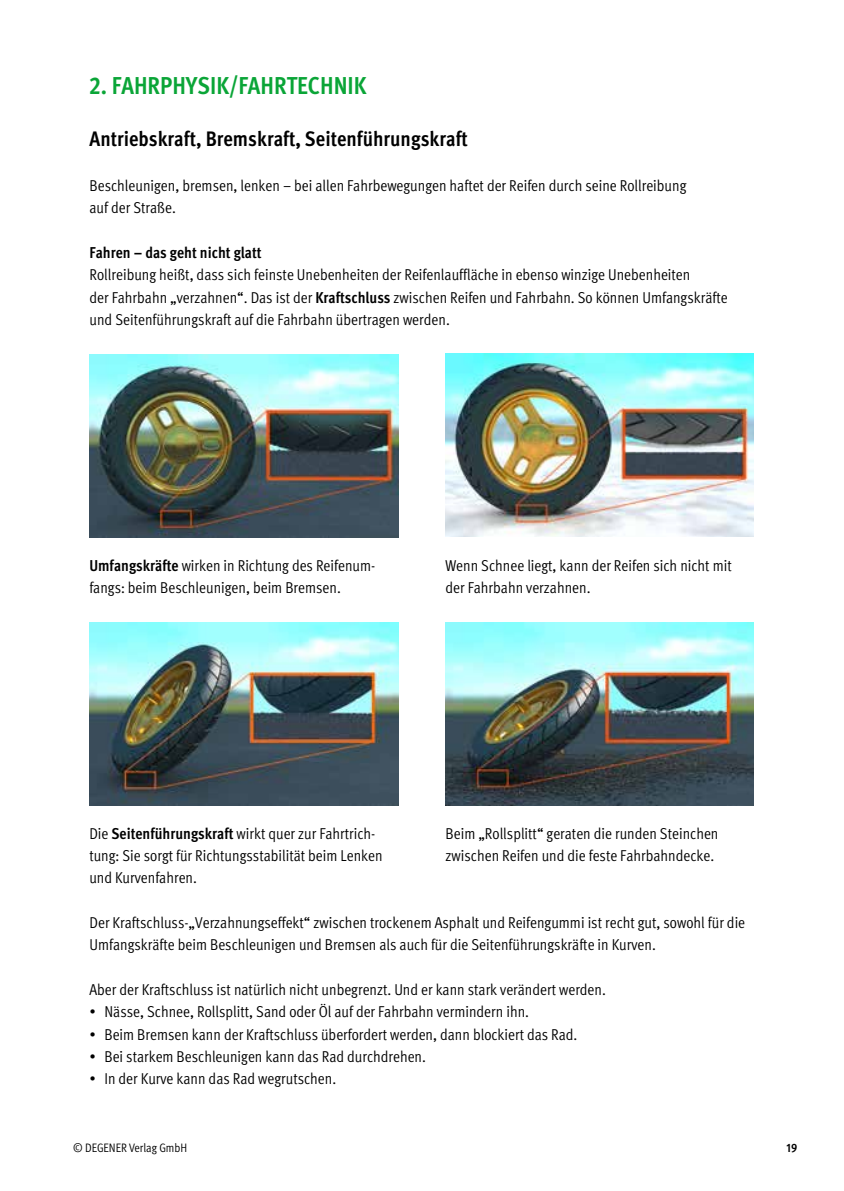
<style>
.page{position:relative;width:844px;height:1191px;background:#fff}
.page>*{position:absolute;margin:0;border:0;box-sizing:border-box;transform-origin:0 0}
.t1{font:700 24.5px "Meta Cond";color:#0aa537}
.t2{font:700 21px "Meta Cond";color:#000}
.t3{font:15.75px/22.4px "Meta Cond Normal";color:#000}
.t4{font:700 15.75px "Meta Cond";color:#000}
.t5{font:12.25px "Meta Cond Normal";color:#000}
.t6{font:12.25px "Meta Cond Bold Expert";color:#000}
.s1{font-family:"Meta Cond Bold Expert";font-weight:400}
.s2{font-family:"Meta Cond";font-weight:700}
</style>
<div class="page">
<img style="left:89px;top:355px;width:309px;height:183px">
<img style="left:445px;top:354px;width:308px;height:182px">
<img style="left:89px;top:623px;width:309px;height:183px">
<img style="left:445px;top:623px;width:308px;height:182px">
<h1 class="t1" style="left:89px;top:71px;width:278px"><span class="s1">2</span>. FAHRPHYSIK/FAHRTECHNIK</h1>
<h2 class="t2" style="left:89px;top:127px;width:380px">Antriebskraft, Bremskraft‚ Seitenführungskraft</h2>
<p class="t3" style="left:89px;top:174px;width:598px">Beschleunigen, bremsen, lenken – bei allen Fahrbewegungen haftet der Reifen durch seine Rollreibung auf der Straße.</p>
<p class="t4" style="left:89px;top:243px;width:173px">Fahren – das geht nicht glatt</p>
<p class="t3" style="left:89px;top:264px;width:639px">Rollreibung heißt, dass sich feinste Unebenheiten der Reifenlauffläche in ebenso winzige Unebenheiten<br>der Fahrbahn „verzahnen“. Das ist der <span class="s2">Kraftschluss</span> zwischen Reifen und Fahrbahn. So können Umfangskräfte und Seitenführungskraft auf die Fahrbahn übertragen werden.</p>
<p class="t3" style="left:89px;top:554px;width:287px"><span class="s2">Umfangskräfte</span> wirken in Richtung des Reifenum&shy;fangs: beim Beschleunigen, beim Bremsen.</p>
<p class="t3" style="left:445px;top:554px;width:287px">Wenn Schnee liegt, kann der Reifen sich nicht mit der Fahrbahn verzahnen.</p>
<p class="t3" style="left:89px;top:822px;width:295px">Die <span class="s2">Seitenführungskraft</span> wirkt quer zur Fahrtrich&shy;tung: Sie sorgt für Richtungsstabilität beim Lenken und Kurvenfahren.</p>
<p class="t3" style="left:445px;top:822px;width:274px">Beim „Rollsplitt“ geraten die runden Steinchen zwischen Reifen und die feste Fahrbahndecke.</p>
<p class="t3" style="left:89px;top:911px;width:657px">Der Kraftschluss-„Verzahnungseffekt“ zwischen trockenem Asphalt und Reifengummi ist recht gut, sowohl für die<br>Umfangskräfte beim Beschleunigen und Bremsen als auch für die Seitenführungskräfte in Kurven.</p>
<p class="t3" style="left:89px;top:978px;width:517px">Aber der Kraftschluss ist natürlich nicht unbegrenzt. Und er kann stark verändert werden.</p>
<p class="t3" style="left:89px;top:1000px;width:441px">• Nässe, Schnee, Rollsplitt, Sand oder Öl auf der Fahrbahn vermindern ihn.</p>
<p class="t3" style="left:89px;top:1022px;width:489px">• Beim Bremsen kann der Kraftschluss überfordert werden, dann blockiert das Rad.</p>
<p class="t3" style="left:89px;top:1045px;width:338px">• Bei starkem Beschleunigen kann das Rad durchdrehen.</p>
<p class="t3" style="left:89px;top:1067px;width:248px">• In der Kurve kann das Rad wegrutschen.</p>
<p class="t5" style="left:73px;top:1141px;width:115px">© DEGENER Verlag GmbH</p>
<p class="t6" style="left:786px;top:1140px;width:12px">19</p>
</div>
